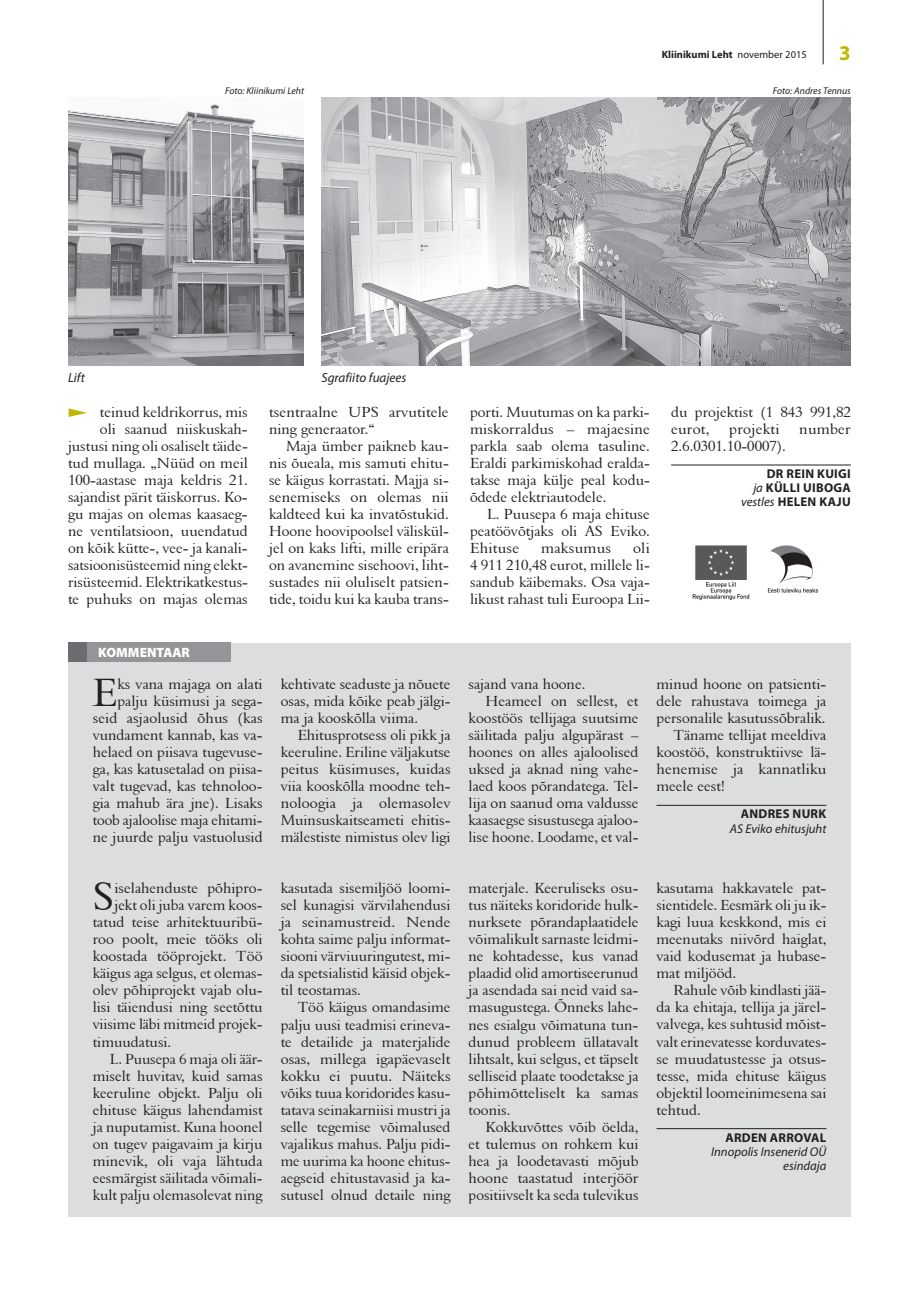
<style>
.page{position:relative;width:919px;height:1289px;background:#fff}
.page>*{position:absolute;margin:0;border:0;box-sizing:border-box;transform-origin:0 0}
.t1{font:40.5px "Aldine 401 BT Roman A";color:#231f20}
.t2{font:700 21px "Myriad Pro";color:#c2b501}
.t3{font:15px/17px "Aldine 401 BT Roman A";color:#231f20;text-align:justify}
.t4{font:900 13.5px "Myriad Pro";color:#fff}
.t5{font:italic 13.2px "Myriad Pro";color:#231f20}
.t6{font:700 12.75px/14.2px "Myriad Pro";letter-spacing:.02em;color:#231f20;text-align:right}
.t7{font:italic 12.75px/14.2px "Myriad Pro";color:#231f20;text-align:right}
.t8{font:700 10.5px "Myriad Pro";color:#231f20}
.t9{font:italic 9.75px "Myriad Pro";color:#231f20}
.s1{font-weight:400}
.s2{font-weight:400;font-style:italic}
</style>
<div class="page">
<hr style="left:822px;top:0;width:1px;height:64px;background:#231f20">
<div style="left:68px;top:642px;width:782px;height:574px;background:#dcdddf"></div>
<hr style="left:656px;top:805px;width:170px;height:1px;background:#231f20">
<hr style="left:656px;top:1128px;width:170px;height:1px;background:#231f20">
<div style="left:68px;top:642px;width:162px;height:20px;background:#939598"></div>
<div style="left:68px;top:642px;width:19px;height:20px;background:#6c6d70"></div>
<hr style="left:671px;top:465px;width:179px;height:1px;background:#231f20">
<img style="left:321px;top:98px;width:529px;height:268px">
<img style="left:692px;top:545px;width:127px;height:56px">
<img style="left:68px;top:104px;width:236px;height:262px">
<svg style="left:69px;top:408px;width:18px;height:9px"></svg>
<p class="t8" style="left:661px;top:49px;width:146px">Kliinikumi Leht <span class="s1">november 2015</span></p>
<h2 class="t2" style="left:839px;top:41px;width:13px">3</h2>
<p class="t9" style="left:225px;top:85px;width:81px">Foto: Kliinikumi Leht</p>
<p class="t9" style="left:772px;top:85px;width:80px">Foto: Andres Tennus</p>
<p class="t5" style="left:68px;top:370px;width:18px">Lift</p>
<p class="t5" style="left:321px;top:370px;width:86px">Sgrafiito fuajees</p>
<p class="t3" style="left:68px;top:403px;width:181px;text-align:right">teinud keldrikorrus, mis<br>oli saanud niiskuskah&shy;justusi ning oli osaliselt täide&shy;tud mullaga. „Nüüd on meil<br>100-aastase maja keldris 21. sajandist pärit täiskorrus. Ko&shy;gu majas on olemas kaasaeg&shy;ne ventilatsioon, uuendatud on kõik kütte-, vee- ja kanali&shy;satsioonisüsteemid ning elekt&shy;risüsteemid. Elektrikatkestus&shy;te puhuks on majas olemas</p>
<p class="t3" style="left:269px;top:403px;width:181px">tsentraalne UPS arvutitele ning generaator.“</p>
<p class="t3" style="left:269px;top:437px;width:181px;text-indent:17px">Maja ümber paikneb kau&shy;nis õueala, mis samuti ehitu&shy;se käigus korrastati. Majja si&shy;senemiseks on olemas nii kaldteed kui ka invatõstukid.<br>Hoone hoovipoolsel väliskül&shy;jel on kaks lifti, mille eripära on avanemine sisehoovi, liht&shy;sustades nii oluliselt patsien&shy;tide, toidu kui ka kauba trans-</p>
<p class="t3" style="left:470px;top:403px;width:181px">porti. Muutumas on ka parki&shy;miskorraldus – majaesine parkla saab olema tasuline.<br>Eraldi parkimiskohad eralda&shy;takse maja külje peal kodu&shy;õdede elektriautodele.</p>
<p class="t3" style="left:470px;top:505px;width:181px;text-indent:17px">L. Puusepa 6 maja ehituse peatöövõtjaks oli AS Eviko.<br>Ehituse</p>
<p class="t3" style="left:470px;top:539px;width:181px;text-indent:163px">oli 4 911 210,48 eurot, millele li&shy;sandub käibemaks. Osa vaja&shy;likust rahast tuli Euroopa Lii-</p>
<p class="t3" style="left:541px;top:539px;width:72px">maksumus</p>
<p class="t3" style="left:671px;top:403px;width:181px">du projektist (1 843 991,82 eurot,</p>
<p class="t3" style="left:729px;top:420px;width:52px">projekti</p>
<p class="t3" style="left:799px;top:420px;width:53px">number</p>
<p class="t3" style="left:671px;top:437px;width:116px">2.6.0301.10-0007).</p>
<p class="t6" style="left:741px;top:466px;width:111px">DR REIN KUIGI<br><span class="s2">ja</span> KÜLLI UIBOGA <span class="s2">vestles</span> HELEN KAJU</p>
<p class="t4" style="left:98px;top:645px;width:93px">KOMMENTAAR</p>
<p class="t3" style="left:93px;top:675px;width:171px;text-align:right">ks vana majaga on alati palju küsimusi ja sega&shy;seid asjaolusid õhus (kas vundament kannab, kas va&shy;helaed on piisava tugevuse&shy;ga, kas katusetalad on piisa&shy;valt tugevad, kas tehnoloo&shy;gia mahub ära jne). Lisaks toob ajaloolise maja ehitami&shy;ne juurde palju vastuolusid</p>
<p class="t3" style="left:281px;top:675px;width:171px">kehtivate seaduste ja nõuete osas, mida kõike peab jälgi&shy;ma ja kooskõlla viima.</p>
<h1 class="t1" style="left:93px;top:667px;width:26px">E</h1>
<p class="t3" style="left:281px;top:726px;width:171px;text-indent:17px">Ehitusprotsess oli pikk ja keeruline. Eriline väljakutse peitus küsimuses, kuidas viia kooskõlla moodne teh&shy;noloogia ja olemasolev Muinsuskaitseameti ehitis&shy;mälestiste nimistus olev ligi</p>
<h1 class="t1" style="left:93px;top:872px;width:23px">S</h1>
<p class="t3" style="left:114px;top:879px;width:150px">iselahenduste põhipro-</p>
<p class="t3" style="left:114px;top:896px;width:150px">jekt oli juba varem koos-</p>
<p class="t3" style="left:93px;top:913px;width:171px">tatud teise arhitektuuribü-</p>
<p class="t3" style="left:93px;top:930px;width:171px">roo poolt, meie tööks oli</p>
<p class="t3" style="left:93px;top:947px;width:171px">koostada tööprojekt. Töö</p>
<p class="t3" style="left:93px;top:964px;width:171px">käigus aga selgus, et olemas-</p>
<p class="t3" style="left:93px;top:981px;width:171px">olev põhiprojekt vajab olu-</p>
<p class="t3" style="left:93px;top:998px;width:171px">lisi täiendusi ning seetõttu</p>
<p class="t3" style="left:93px;top:1015px;width:171px">viisime läbi mitmeid projek-</p>
<p class="t3" style="left:93px;top:1032px;width:80px">timuudatusi.</p>
<p class="t3" style="left:110px;top:1049px;width:154px">L. Puusepa 6 maja oli äär-</p>
<p class="t3" style="left:93px;top:1066px;width:171px">miselt huvitav, kuid samas</p>
<p class="t3" style="left:93px;top:1083px;width:171px">keeruline objekt. Palju oli</p>
<p class="t3" style="left:93px;top:1100px;width:171px">ehituse käigus lahendamist</p>
<p class="t3" style="left:93px;top:1117px;width:171px">ja nuputamist. Kuna hoonel</p>
<p class="t3" style="left:93px;top:1134px;width:171px">on tugev paigavaim ja kirju</p>
<p class="t3" style="left:93px;top:1151px;width:171px">minevik, oli vaja lähtuda</p>
<p class="t3" style="left:93px;top:1168px;width:171px">eesmärgist säilitada võimali-</p>
<p class="t3" style="left:93px;top:1185px;width:171px">kult palju olemasolevat ning</p>
<p class="t3" style="left:281px;top:879px;width:171px">kasutada sisemiljöö loomi&shy;sel kunagisi värvilahendusi ja seinamustreid. Nende kohta saime palju informat&shy;siooni värviuuringutest, mi&shy;da spetsialistid käisid objek&shy;til teostamas.</p>
<p class="t3" style="left:281px;top:998px;width:171px;text-indent:17px">Töö käigus omandasime palju uusi teadmisi erineva&shy;te detailide ja materjalide osas, millega igapäevaselt kokku ei puutu. Näiteks võiks tuua koridorides kasu&shy;tatava seinakarniisi mustri ja selle tegemise võimalused vajalikus mahus. Palju pidi&shy;me uurima ka hoone ehitus&shy;aegseid ehitustavasid ja ka&shy;sutusel olnud detaile ning</p>
<p class="t3" style="left:468px;top:675px;width:118px">sajand vana hoone.</p>
<p class="t3" style="left:485px;top:692px;width:154px">Heameel on sellest, et</p>
<p class="t3" style="left:468px;top:709px;width:171px">koostöös tellijaga suutsime</p>
<p class="t3" style="left:468px;top:726px;width:171px">säilitada palju algupärast –</p>
<p class="t3" style="left:468px;top:743px;width:171px">hoones on alles ajaloolised</p>
<p class="t3" style="left:468px;top:760px;width:171px">uksed ja aknad ning vahe-</p>
<p class="t3" style="left:468px;top:777px;width:171px">laed koos põrandatega. Tel-</p>
<p class="t3" style="left:468px;top:794px;width:171px">lija on saanud oma valdusse</p>
<p class="t3" style="left:468px;top:811px;width:171px">kaasaegse sisustusega ajaloo-</p>
<p class="t3" style="left:468px;top:828px;width:171px">lise hoone. Loodame, et val-</p>
<p class="t3" style="left:468px;top:879px;width:171px">materjale. Keeruliseks osu&shy;tus näiteks koridoride hulk&shy;nurksete põrandaplaatidele võimalikult sarnaste leidmi&shy;ne kohtadesse, kus vanad plaadid olid amortiseerunud ja asendada sai neid vaid sa&shy;masugustega. Õnneks lahe&shy;nes esialgu võimatuna tun&shy;dunud probleem üllatavalt lihtsalt, kui selgus, et täpselt selliseid plaate toodetakse ja põhimõtteliselt ka samas toonis.</p>
<p class="t3" style="left:468px;top:1117px;width:171px;text-indent:17px">Kokkuvõttes võib öelda, et tulemus on rohkem kui hea ja loodetavasti mõjub hoone taastatud interjöör positiivselt ka seda tulevikus</p>
<p class="t3" style="left:656px;top:675px;width:171px">minud hoone on patsienti-</p>
<p class="t3" style="left:656px;top:692px;width:171px">dele rahustava toimega ja</p>
<p class="t3" style="left:656px;top:709px;width:171px">personalile kasutussõbralik.</p>
<p class="t3" style="left:673px;top:726px;width:154px">Täname tellijat meeldiva</p>
<p class="t3" style="left:656px;top:743px;width:171px">koostöö, konstruktiivse lä-</p>
<p class="t3" style="left:656px;top:760px;width:171px">henemise ja kannatliku</p>
<p class="t3" style="left:656px;top:777px;width:70px">meele eest!</p>
<p class="t6" style="left:740px;top:807px;width:87px">ANDRES NURK</p>
<p class="t7" style="left:729px;top:821px;width:98px">AS Eviko ehitusjuht</p>
<p class="t3" style="left:656px;top:879px;width:171px">kasutama hakkavatele pat&shy;sientidele. Eesmärk oli ju ik&shy;kagi luua keskkond, mis ei meenutaks niivõrd haiglat, vaid kodusemat ja hubase&shy;mat miljööd.</p>
<p class="t3" style="left:656px;top:981px;width:171px;text-indent:17px">Rahule võib kindlasti jää&shy;da ka ehitaja, tellija ja järel&shy;valvega, kes suhtusid mõist&shy;valt erinevatesse korduvates&shy;se muudatustesse ja otsus&shy;tesse, mida ehituse käigus objektil loomeinimesena sai tehtud.</p>
<p class="t6" style="left:725px;top:1130px;width:102px">ARDEN ARROVAL</p>
<p class="t7" style="left:711px;top:1144px;width:117px">Innopolis Insenerid OÜ esindaja</p>
</div>
